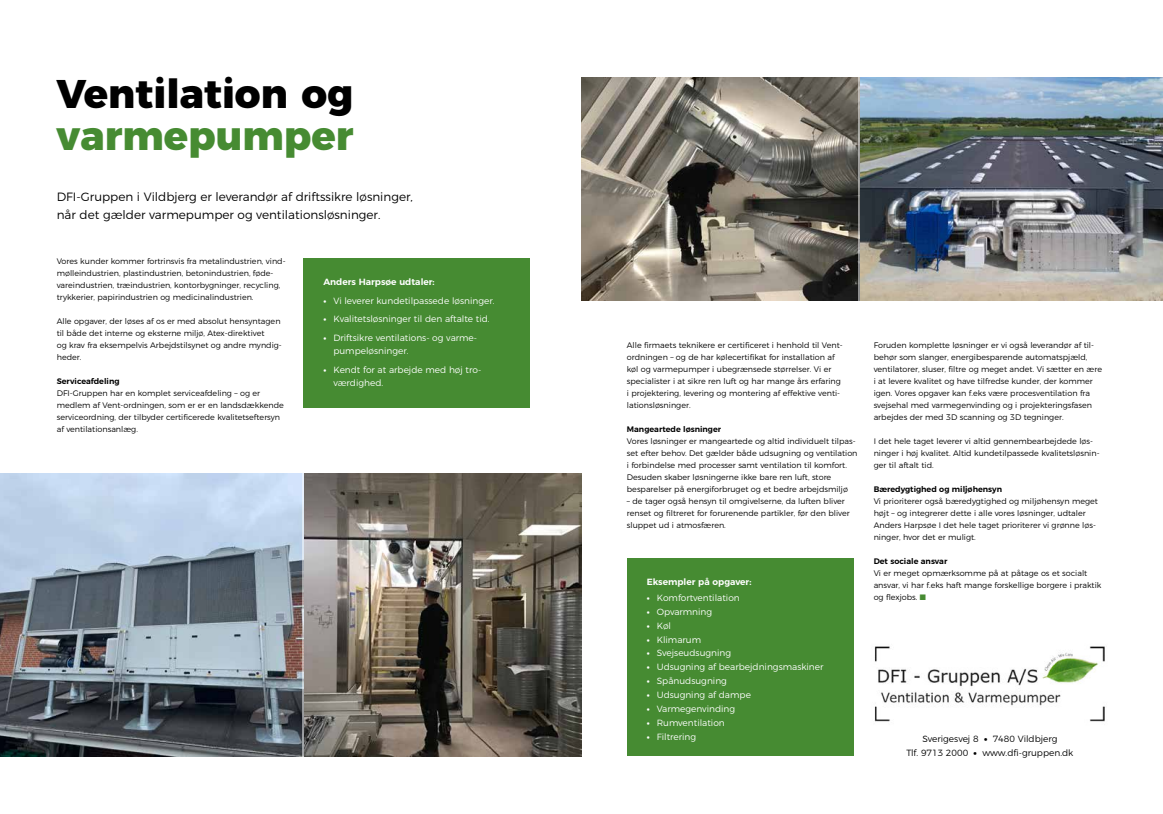
<style>
.page{position:relative;width:1163px;height:814px;background:#fff}
.page>*{position:absolute;margin:0;border:0;box-sizing:border-box;transform-origin:0 0}
.t1{font:800 40px "Montserrat";color:#000}
.t2{font:800 40px "Montserrat";color:#468b32}
.t3{font:300 12px/18px "Montserrat";color:#000}
.t4{font:300 9px/13px "Montserrat";color:#fff}
.t5{font:300 9px/14px "Montserrat";color:#000;text-align:center}
.t6{font:600 9px "Montserrat";color:#fff}
.t7{font:300 8px/12px "Montserrat";color:#000}
.t8{font:600 8px "Montserrat";color:#000}
.s1{font-weight:700}
.s2{color:#468b32}
.s3{font-weight:900}
</style>
<div class="page">
<img style="left:874px;top:646px;width:231px;height:76px">
<img style="left:0;top:473px;width:581px;height:283px">
<img style="left:581px;top:78px;width:581px;height:222px">
<div style="left:626px;top:558px;width:227px;height:198px;background:#468b32"></div>
<div style="left:303px;top:258px;width:227px;height:150px;background:#468b32"></div>
<hr style="left:202px;top:485px;width:1px;height:283px;background:#fff">
<hr style="left:858px;top:72px;width:1px;height:240px;background:#fff">
<hr style="left:302px;top:468px;width:1px;height:294px;background:#fff">
<h1 class="t1" style="left:57px;top:76px;width:298px">Ventilation og</h1>
<h1 class="t2" style="left:57px;top:118px;width:298px">varmepumper</h1>
<h2 class="t3" style="left:57px;top:188px;width:357px">DFI-Gruppen i Vildbjerg er leverandør af driftssikre løsninger, når det gælder varmepumper og ventilationsløsninger.</h2>
<p class="t7" style="left:57px;top:256px;width:230px">Vores kunder kommer fortrinsvis fra metalindustrien, vind&shy;mølleindustrien, plastindustrien, betonindustrien, føde&shy;vareindustrien, træindustrien, kontorbygninger, recycling, trykkerier, papirindustrien og medicinalindustrien.</p>
<p class="t7" style="left:57px;top:316px;width:226px">Alle opgaver, der løses af os er med absolut hensyntagen til både det interne og eksterne miljø, Atex-direktivet<br>og krav fra eksempelvis Arbejdstilsynet og andre myndig&shy;heder.</p>
<p class="t8" style="left:57px;top:378px;width:64px">Serviceafdeling</p>
<p class="t7" style="left:57px;top:388px;width:229px">DFI-Gruppen har en komplet serviceafdeling – og er medlem af Vent-ordningen, som er er en landsdækkende serviceordning, der tilbyder certificerede kvalitetseftersyn af ventilationsanlæg.</p>
<p class="t6" style="left:323px;top:278px;width:113px">Anders Harpsøe udtaler:</p>
<p class="t4" style="left:323px;top:294px;width:173px"><span class="s1">•</span> Vi leverer kundetilpassede løsninger.</p>
<p class="t4" style="left:323px;top:313px;width:168px"><span class="s1">•</span> Kvalitetsløsninger til den aftalte tid.</p>
<p class="t4" style="left:333px;top:332px;width:145px;text-indent:-10px"><span class="s1">•</span> Driftsikre ventilations- og varme&shy;pumpeløsninger.</p>
<p class="t4" style="left:333px;top:363px;width:149px;text-indent:-10px"><span class="s1">•</span> Kendt for at arbejde med høj tro&shy;værdighed.</p>
<p class="t7" style="left:626px;top:340px;width:217px">Alle firmaets teknikere er certificeret i henhold til Vent&shy;ordningen – og de har kølecertifikat for installation af køl og varmepumper i ubegrænsede størrelser. Vi er specialister i at sikre ren luft og har mange års erfaring i projektering, levering og montering af effektive venti&shy;lationsløsninger.</p>
<p class="t8" style="left:626px;top:426px;width:96px">Mangeartede løsninger</p>
<p class="t7" style="left:626px;top:436px;width:232px">Vores løsninger er mangeartede og altid individuelt tilpas&shy;set efter behov. Det gælder både udsugning og ventilation i forbindelse med processer samt ventilation til komfort.<br>Desuden skaber løsningerne ikke bare ren luft, store besparelser på energiforbruget og et bedre arbejdsmiljø</p>
<p class="t7" style="left:626px;top:496px;width:224px">– de tager også hensyn til omgivelserne, da luften bliver renset og filtreret for forurenende partikler, før den bliver sluppet ud i atmosfæren.</p>
<p class="t6" style="left:646px;top:578px;width:106px">Eksempler på opgaver:</p>
<p class="t4" style="left:646px;top:592px;width:95px"><span class="s1">•</span> Komfortventilation</p>
<p class="t4" style="left:646px;top:605px;width:67px"><span class="s1">•</span> Opvarmning</p>
<p class="t4" style="left:646px;top:619px;width:26px"><span class="s1">•</span> Køl</p>
<p class="t4" style="left:646px;top:633px;width:56px"><span class="s1">•</span> Klimarum</p>
<p class="t4" style="left:646px;top:647px;width:86px"><span class="s1">•</span> Svejseudsugning</p>
<p class="t4" style="left:646px;top:661px;width:178px"><span class="s1">•</span> Udsugning af bearbejdningsmaskiner</p>
<p class="t4" style="left:646px;top:675px;width:82px"><span class="s1">•</span> Spånudsugning</p>
<p class="t4" style="left:646px;top:688px;width:106px"><span class="s1">•</span> Udsugning af dampe</p>
<p class="t4" style="left:646px;top:702px;width:90px"><span class="s1">•</span> Varmegenvinding</p>
<p class="t4" style="left:646px;top:716px;width:80px"><span class="s1">•</span> Rumventilation</p>
<p class="t4" style="left:646px;top:730px;width:51px"><span class="s1">•</span> Filtrering</p>
<p class="t7" style="left:873px;top:340px;width:230px">Foruden komplette løsninger er vi også leverandør af til&shy;behør som slanger, energibesparende automatspjæld, ventilatorer, sluser, filtre og meget andet. Vi sætter en ære i at levere kvalitet og have tilfredse kunder, der kommer igen. Vores opgaver kan f.eks være procesventilation fra svejsehal med varmegenvinding og i projekteringsfasen arbejdes der med 3D scanning og 3D tegninger.</p>
<p class="t7" style="left:873px;top:436px;width:227px">I det hele taget leverer vi altid gennembearbejdede løs&shy;ninger i høj kvalitet. Altid kundetilpassede kvalitetsløsnin&shy;ger til aftalt tid.</p>
<p class="t8" style="left:873px;top:486px;width:130px">Bæredygtighed og miljøhensyn</p>
<p class="t7" style="left:873px;top:496px;width:226px">Vi prioriterer også bæredygtighed og miljøhensyn meget højt – og integrerer dette i alle vores løsninger, udtaler Anders Harpsøe I det hele taget prioriterer vi grønne løs&shy;ninger, hvor det er muligt.</p>
<p class="t8" style="left:873px;top:558px;width:75px">Det sociale ansvar</p>
<p class="t7" style="left:873px;top:568px;width:229px">Vi er meget opmærksomme på at påtage os et socialt ansvar, vi har f.eks haft mange forskellige borgere i praktik og flexjobs. <span class="s2">■</span></p>
<p class="t5" style="left:906px;top:732px;width:168px">Sverigesvej 8 <span class="s3">•</span> 7480 Vildbjerg<br>Tlf. 9713 2000 <span class="s3">•</span> www.dfi-gruppen.dk</p>
</div>
